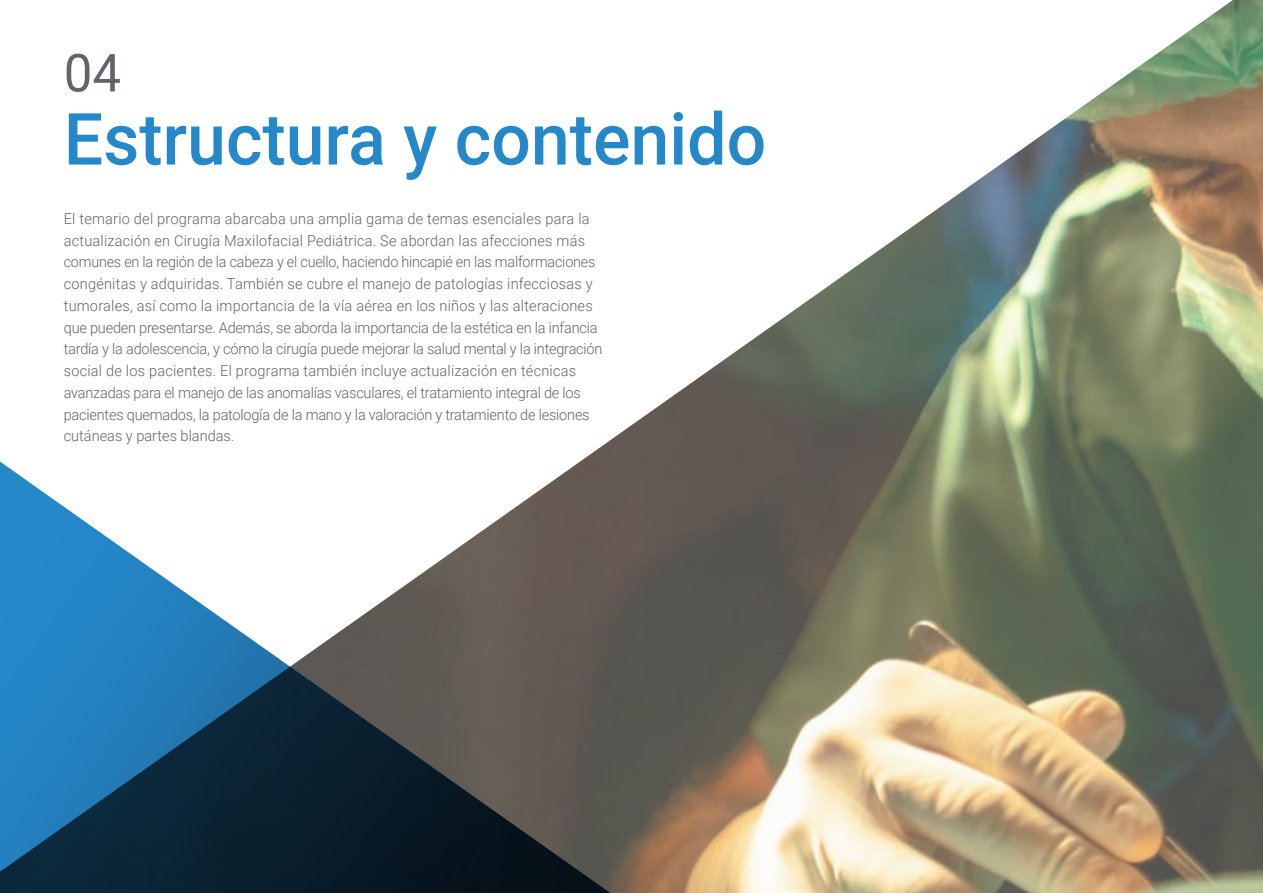
<style>
.page{position:relative;width:1263px;height:893px;background:#fff}
.page>*{position:absolute;margin:0;border:0;box-sizing:border-box;transform-origin:0 0}
.t1{font:500 72px "Roboto";color:#2488c9}
.t2{font:52.5px "Roboto";color:#61646a}
.t3{font:300 15px/21.8px "Roboto";letter-spacing:-.005em;color:#61646a}
</style>
<div class="page">
<img style="left:602px;top:0;width:661px;height:893px">
<svg style="left:0;top:446px;width:640px;height:447px"></svg>
<h2 class="t2" style="left:64px;top:36px;width:59px">04</h2>
<h1 class="t1" style="left:64px;top:89px;width:704px">Estructura y contenido</h1>
<p class="t3" style="left:64px;top:207px;width:540px">El temario del programa abarcaba una amplia gama de temas esenciales para la actualización en Cirugía Maxilofacial Pediátrica. Se abordan las afecciones más comunes en la región de la cabeza y el cuello, haciendo hincapié en las malformaciones congénitas y adquiridas. También se cubre el manejo de patologías infecciosas y tumorales, así como la importancia de la vía aérea en los niños y las alteraciones que pueden presentarse. Además, se aborda la importancia de la estética en la infancia tardía y la adolescencia, y cómo la cirugía puede mejorar la salud mental y la integración social de los pacientes. El programa también incluye actualización en técnicas avanzadas para el manejo de las anomalías vasculares, el tratamiento integral de los pacientes quemados, la patología de la mano y la valoración y tratamiento de lesiones cutáneas y partes blandas.</p>
</div>
